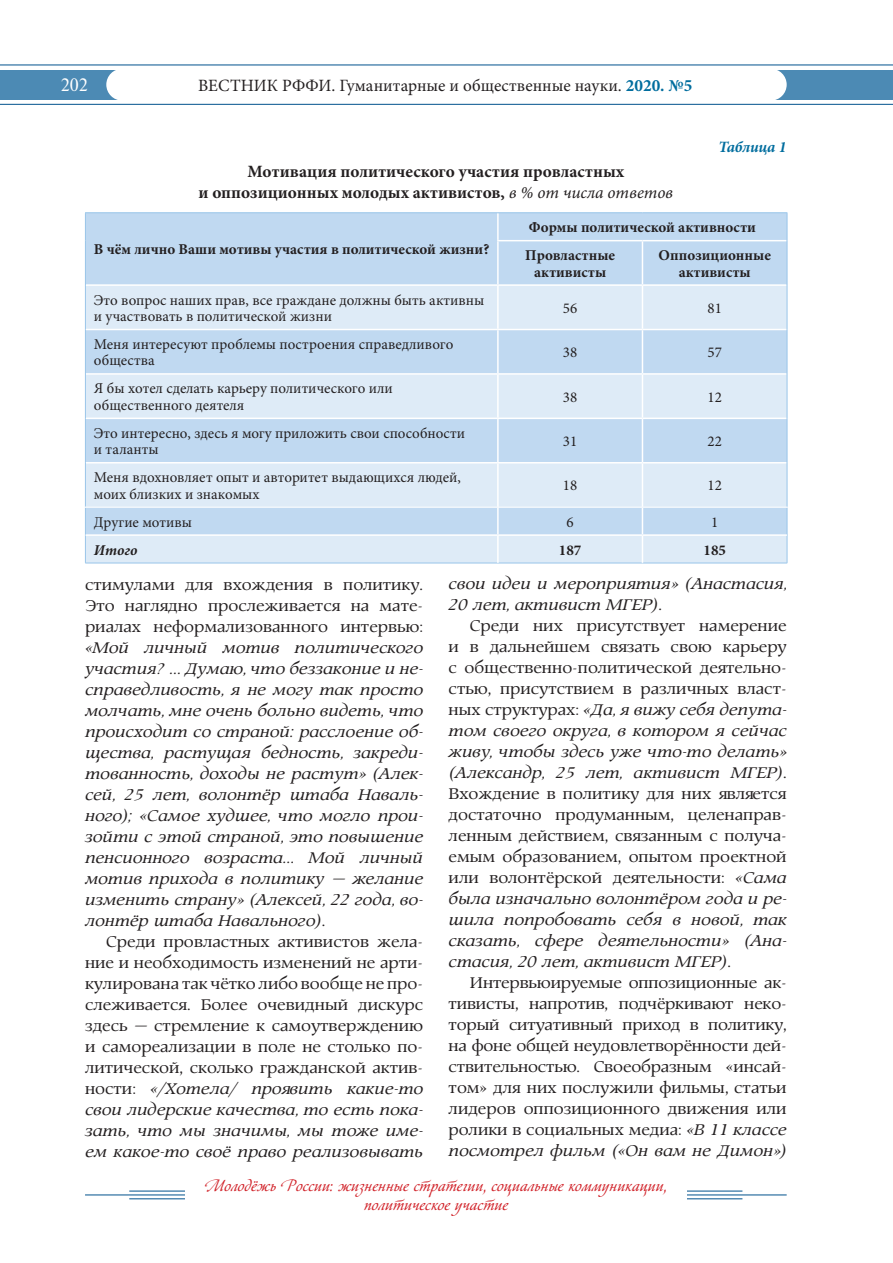
<style>
.page{position:relative;width:893px;height:1263px;background:#fff}
.page>*{position:absolute;margin:0;border:0;box-sizing:border-box;transform-origin:0 0}
.t1{font:18px "Newton C";color:#fff}
.t2{font:17.25px/21px "Prospect C";color:#231f20;text-align:justify}
.t3{font:italic 17.25px/21px "Prospect C";color:#231f20;text-align:justify}
.t4{font:700 17.25px/21px "Minion Pro";color:#231f20;text-align:center}
.t5{font:17.25px "Minion Pro";color:#231f20}
.t6{font:15.75px/18.9px "Cometa C";color:#d1232a;text-align:center}
.t7{font:italic 700 15.75px "Minion Pro";letter-spacing:-.01em;color:#006d9e}
.t8{font:15px/16.5px "Minion Pro";color:#231f20}
.t9{font:700 15px/27.9px "Minion Pro";color:#231f20}
.t10{font:italic 700 15px "Minion Pro";color:#231f20}
.s1{font-weight:700;color:#006d9e}
.s2{font-weight:400;font-style:italic}
.s3{font-style:normal}
.s4{font-style:italic}
</style>
<div class="page">
<div style="left:0;top:70px;width:893px;height:30px;background:#4c8ab4"></div>
<div style="left:106px;top:69px;width:681px;height:32px;background:#fff;border-radius:16px"></div>
<hr style="left:0;top:65px;width:893px;height:1px;background:#01528d">
<hr style="left:0;top:104px;width:893px;height:1px;background:#01528d">
<hr style="left:532px;top:1194px;width:255px;height:1px;background:#01528d">
<hr style="left:85px;top:1194px;width:255px;height:1px;background:#01528d">
<hr style="left:129px;top:1191px;width:211px;height:1px;background:#01528d">
<hr style="left:532px;top:1191px;width:210px;height:1px;background:#01528d">
<hr style="left:129px;top:1198px;width:211px;height:1px;background:#01528d">
<hr style="left:532px;top:1198px;width:210px;height:1px;background:#01528d">
<div style="left:185px;top:1178px;width:502px;height:33px;background:#fff"></div>
<div style="left:86px;top:213px;width:701px;height:71px;background:#c0d9f1"></div>
<svg style="left:86px;top:286px;width:701px;height:277px;background:#d1e3f4"></svg>
<svg style="left:85px;top:508px;width:1px;height:55px"></svg>
<svg style="left:787px;top:507px;width:1px;height:56px"></svg>
<hr style="left:85px;top:563px;width:413px;height:1px;background:#99c5e9">
<hr style="left:498px;top:563px;width:144px;height:1px;background:#99c5e9">
<hr style="left:642px;top:563px;width:145px;height:1px;background:#99c5e9">
<hr style="left:497px;top:213px;width:2px;height:27px;background:#fff">
<hr style="left:497px;top:241px;width:2px;height:43px;background:#fff">
<hr style="left:642px;top:241px;width:1px;height:43px;background:#fff">
<hr style="left:497px;top:286px;width:2px;height:43px;background:#fff">
<hr style="left:642px;top:286px;width:1px;height:43px;background:#fff">
<hr style="left:86px;top:329px;width:412px;height:1px;background:#fff">
<hr style="left:498px;top:329px;width:144px;height:1px;background:#fff">
<hr style="left:497px;top:330px;width:2px;height:43px;background:#fff">
<hr style="left:642px;top:329px;width:145px;height:1px;background:#fff">
<hr style="left:642px;top:330px;width:1px;height:43px;background:#fff">
<hr style="left:86px;top:373px;width:412px;height:2px;background:#fff">
<hr style="left:498px;top:373px;width:144px;height:2px;background:#fff">
<hr style="left:497px;top:375px;width:2px;height:43px;background:#fff">
<hr style="left:642px;top:373px;width:145px;height:2px;background:#fff">
<hr style="left:642px;top:375px;width:1px;height:43px;background:#fff">
<hr style="left:86px;top:418px;width:412px;height:1px;background:#fff">
<hr style="left:498px;top:418px;width:144px;height:1px;background:#fff">
<hr style="left:497px;top:419px;width:2px;height:43px;background:#fff">
<hr style="left:642px;top:418px;width:145px;height:1px;background:#fff">
<hr style="left:642px;top:419px;width:1px;height:43px;background:#fff">
<hr style="left:86px;top:462px;width:412px;height:1px;background:#fff">
<hr style="left:498px;top:462px;width:144px;height:1px;background:#fff">
<hr style="left:497px;top:463px;width:2px;height:44px;background:#fff">
<hr style="left:642px;top:462px;width:145px;height:1px;background:#fff">
<hr style="left:642px;top:463px;width:1px;height:44px;background:#fff">
<hr style="left:497px;top:507px;width:2px;height:27px;background:#fff">
<hr style="left:86px;top:534px;width:412px;height:2px;background:#fff">
<hr style="left:498px;top:534px;width:144px;height:2px;background:#fff">
<hr style="left:497px;top:536px;width:2px;height:27px;background:#fff">
<hr style="left:642px;top:534px;width:145px;height:2px;background:#fff">
<svg style="left:642px;top:508px;width:1px;height:55px"></svg>
<hr style="left:497px;top:240px;width:145px;height:1px;background:#fff">
<hr style="left:642px;top:240px;width:145px;height:1px;background:#fff">
<hr style="left:85px;top:212px;width:413px;height:1px;background:#99c5e9">
<svg style="left:85px;top:213px;width:1px;height:28px"></svg>
<hr style="left:85px;top:241px;width:1px;height:44px;background:#99c5e9">
<hr style="left:498px;top:212px;width:144px;height:1px;background:#99c5e9">
<hr style="left:642px;top:212px;width:145px;height:1px;background:#99c5e9">
<svg style="left:787px;top:213px;width:1px;height:28px"></svg>
<hr style="left:787px;top:241px;width:1px;height:44px;background:#99c5e9">
<hr style="left:85px;top:285px;width:1px;height:44px;background:#99c5e9">
<hr style="left:787px;top:285px;width:1px;height:44px;background:#99c5e9">
<hr style="left:85px;top:329px;width:1px;height:45px;background:#99c5e9">
<hr style="left:787px;top:329px;width:1px;height:45px;background:#99c5e9">
<hr style="left:85px;top:374px;width:1px;height:44px;background:#99c5e9">
<hr style="left:787px;top:374px;width:1px;height:44px;background:#99c5e9">
<hr style="left:85px;top:418px;width:1px;height:45px;background:#99c5e9">
<hr style="left:787px;top:418px;width:1px;height:45px;background:#99c5e9">
<hr style="left:85px;top:463px;width:1px;height:44px;background:#99c5e9">
<hr style="left:787px;top:463px;width:1px;height:44px;background:#99c5e9">
<hr style="left:85px;top:507px;width:413px;height:1px;background:#fff">
<hr style="left:498px;top:507px;width:144px;height:1px;background:#fff">
<hr style="left:642px;top:507px;width:145px;height:1px;background:#fff">
<p class="t1" style="left:61px;top:75px;width:29px">202</p>
<p class="t5" style="left:198px;top:74px;width:496px">ВЕСТНИК РФФИ. Гуманитарные и общественные науки. <span class="s1">2020. №5</span></p>
<p class="t4" style="left:198px;top:161px;width:476px">Мотивация политического участия провластных<br>и оппозиционных молодых активистов, <span class="s2">в % от числа ответов</span></p>
<p class="t7" style="left:718px;top:135px;width:70px">Таблица 1</p>
<p class="t9" style="left:94px;top:235px;width:397px">В чём лично Ваши мотивы участия в политической жизни?</p>
<p class="t9" style="left:525px;top:213px;width:232px">Формы политической активности<br>Провластные</p>
<p class="t9" style="left:534px;top:258px;width:74px">активисты</p>
<p class="t9" style="left:659px;top:247px;width:114px;line-height:16.5px;text-align:center">Оппозиционные активисты</p>
<p class="t8" style="left:94px;top:292px;width:392px">Это вопрос наших прав, все граждане должны быть активны и участвовать в политической жизни</p>
<p class="t8" style="left:563px;top:300px;width:16px">56</p>
<p class="t8" style="left:708px;top:300px;width:16px">81</p>
<p class="t8" style="left:94px;top:336px;width:361px">Меня интересуют проблемы построения справедливого общества</p>
<p class="t8" style="left:563px;top:344px;width:16px">38</p>
<p class="t8" style="left:708px;top:344px;width:16px">57</p>
<p class="t8" style="left:94px;top:380px;width:301px">Я бы хотел сделать карьеру политического или общественного деятеля</p>
<p class="t8" style="left:563px;top:389px;width:16px">38</p>
<p class="t8" style="left:708px;top:389px;width:16px">12</p>
<p class="t8" style="left:94px;top:425px;width:373px">Это интересно, здесь я могу приложить свои способности и таланты</p>
<p class="t8" style="left:563px;top:433px;width:16px">31</p>
<p class="t8" style="left:708px;top:433px;width:16px">22</p>
<p class="t8" style="left:94px;top:469px;width:368px">Меня вдохновляет опыт и авторитет выдающихся людей, моих близких и знакомых</p>
<p class="t8" style="left:563px;top:477px;width:16px">18</p>
<p class="t8" style="left:708px;top:477px;width:16px">12</p>
<p class="t8" style="left:94px;top:514px;width:100px">Другие мотивы</p>
<p class="t8" style="left:567px;top:514px;width:9px">6</p>
<p class="t8" style="left:711px;top:514px;width:9px">1</p>
<p class="t10" style="left:94px;top:539px;width:45px">Итого</p>
<p class="t9" style="left:559px;top:536px;width:24px">187</p>
<p class="t9" style="left:703px;top:536px;width:24px">185</p>
<p class="t2" style="left:85px;top:574px;width:340px">стимулами для вхождения в политику.<br>Это наглядно прослеживается на мате&shy;риалах неформализованного интервью:</p>
<p class="t3" style="left:85px;top:637px;width:340px">«Мой личный мотив политического участия? … Думаю, что беззаконие и не&shy;справедливость, я не могу так просто молчать, мне очень больно видеть, что происходит со страной: расслоение об&shy;щества, растущая бедность, закреди&shy;тованность, доходы не растут» (Алек&shy;сей, 25 лет, волонтёр штаба Наваль&shy;ного); «Самое худшее, что могло прои&shy;зойти с этой страной, это повышение пенсионного возраста… Мой личный мотив прихода в политику — желание изменить страну» (Алексей, 22 года, во&shy;лонтёр штаба Навального)<span class="s3">.</span></p>
<p class="t2" style="left:85px;top:931px;width:340px;text-indent:21px">Среди провластных активистов жела&shy;ние и необходимость изменений не арти&shy;кулирована так чётко либо вообще не про&shy;слеживается. Более очевидный дискурс здесь — стремление к самоутверждению и самореализации в поле не столько по&shy;литической, сколько гражданской актив&shy;ности: <span class="s4">«/Хотела/ проявить какие-то свои лидерские качества, то есть пока&shy;зать, что мы значимы, мы тоже име&shy;ем какое-то своё право реализовывать</span></p>
<p class="t3" style="left:449px;top:574px;width:340px">свои идеи и мероприятия» (Анастасия,<br>20 лет, активист МГЕР)<span class="s3">.</span></p>
<p class="t2" style="left:449px;top:616px;width:340px;text-indent:21px">Среди них присутствует намерение и в дальнейшем связать свою карьеру с общественно-политической деятельно&shy;стью, присутствием в различных власт&shy;ных структурах: <span class="s4">«Да, я вижу себя депута&shy;том своего округа, в котором я сейчас живу, чтобы здесь уже что-то делать» (Александр, 25 лет, активист МГЕР)</span>.<br>Вхождение в политику для них является достаточно продуманным, целенаправ&shy;ленным действием, связанным с получа&shy;емым образованием, опытом проектной или волонтёрской деятельности: <span class="s4">«Сама была изначально волонтёром года и ре&shy;шила попробовать себя в новой, так сказать, сфере деятельности» (Ана&shy;стасия, 20 лет, активист МГЕР)</span>.</p>
<p class="t2" style="left:449px;top:973px;width:340px;text-indent:21px">Интервьюируемые оппозиционные ак&shy;тивисты, напротив, подчёркивают неко&shy;торый ситуативный приход в политику, на фоне общей неудовлетворённости дей&shy;ствительностью. Своеобразным «инсай&shy;том» для них послужили фильмы, статьи лидеров оппозиционного движения или ролики в социальных медиа: <span class="s4">«В 11 классе посмотрел фильм («Он вам не Димон»)</span></p>
<p class="t6" style="left:205px;top:1177px;width:464px">Молодёжь России: жизненные стратегии, социальные коммуникации, политическое участие</p>
</div>
